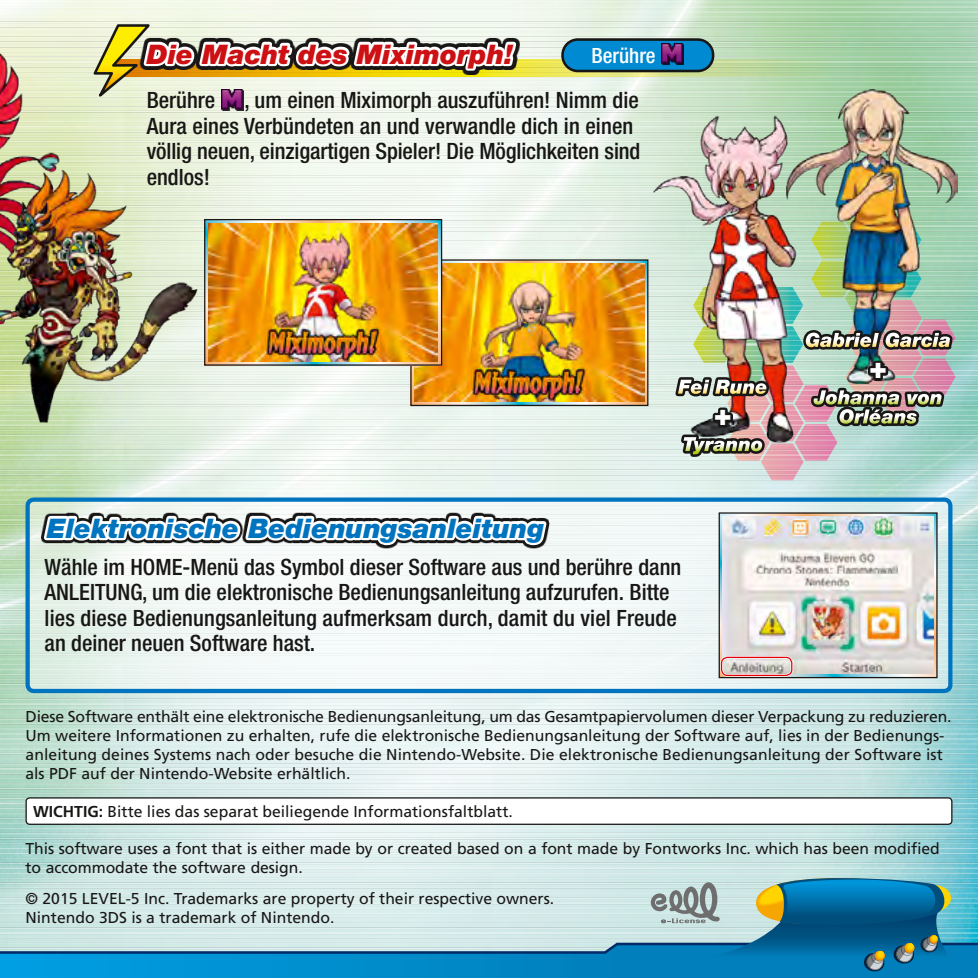
<style>
.page{position:relative;width:978px;height:978px;background:#fff}
.page>*{position:absolute;margin:0;border:0;box-sizing:border-box;transform-origin:0 0}
.t1{font:italic 900 30px "Helvetica Neue LT";color:#fff}
.t2{font:italic 900 27px "Helvetica Neue LT";color:#0074be}
.t3{font:italic 900 27px "Helvetica Neue LT";color:#cd1013}
.t4{font:500 condensed 22.5px/25.5px "Helvetica Neue LT";color:#181716}
.t5{font:500 condensed 21px "Helvetica Neue LT";color:#fff}
.t6{font:italic 900 19.5px/19.2px "Helvetica Neue LT";color:#fff;text-align:center}
.t7{font:15.6px/19.2px "Frutiger LT";color:#181716}
.s1{font-weight:700}
</style>
<div class="page">
<img style="left:0;top:0;width:978px;height:878px">
<svg style="left:520px;top:60px;width:306px;height:16px;background:#c8d986"></svg>
<div style="left:563px;top:40px;width:150px;height:31px;background:#008ad2;border-radius:15px"></div>
<div style="left:561px;top:38px;width:153px;height:34px;border:3px solid #181716;border-radius:15px"></div>
<img style="left:520px;top:264px;width:122px;height:138px">
<img style="left:787px;top:89px;width:170px;height:294px">
<img style="left:0;top:13px;width:85px;height:157px">
<img style="left:0;top:170px;width:91px;height:264px">
<img style="left:642px;top:94px;width:191px;height:357px">
<div style="left:26px;top:798px;width:926px;height:26px;background:#fff;border-radius:4px"></div>
<div style="left:26px;top:797px;width:926px;height:28px;border:1px solid #181716;border-radius:4px"></div>
<svg style="left:0;top:878px;width:978px;height:100px;background:#7bb8cd"></svg>
<svg style="left:28px;top:500px;width:922px;height:191px;fill:#f2f8f7"></svg>
<div style="left:26px;top:497px;width:926px;height:196px;border:4px solid #0074be;border-radius:6px"></div>
<svg style="left:40px;top:512px;width:510px;height:69px"></svg>
<svg style="left:721px;top:543px;width:215px;height:133px"></svg>
<div style="left:719px;top:512px;width:219px;height:166px;border:1px solid #181716"></div>
<img style="left:723px;top:543px;width:210px;height:131px">
<div style="left:720px;top:656px;width:73px;height:21px;border:3px solid #fff;border-radius:6px"></div>
<div style="left:721px;top:657px;width:71px;height:19px;border:1px solid #e3000b;border-radius:6px"></div>
<img style="left:91px;top:0;width:429px;height:492px">
<img style="left:661px;top:44px;width:22px;height:21px">
<img style="left:672px;top:202px;width:284px;height:341px">
<p class="t3" style="left:147px;top:37px;width:368px">Die Macht des Miximorph!</p>
<p class="t5" style="left:592px;top:43px;width:66px">Berühre</p>
<p class="t4" style="left:147px;top:87px;width:495px;text-indent:98px">, um einen Miximorph auszuführen! Nimm die Aura eines Verbündeten an und verwandle dich in einen völlig neuen, einzigartigen Spieler! Die Möglichkeiten sind endlos!</p>
<p class="t4" style="left:147px;top:87px;width:70px">Berühre</p>
<p class="t6" style="left:678px;top:377px;width:91px">Fei Rune</p>
<p class="t1" style="left:714px;top:396px;width:19px">+</p>
<p class="t6" style="left:683px;top:434px;width:82px">Tyranno</p>
<p class="t2" style="left:47px;top:511px;width:499px">Elektronische Bedienungsanleitung</p>
<p class="t4" style="left:45px;top:554px;width:638px">Wähle im HOME-Menü das Symbol dieser Software aus und berühre dann ANLEITUNG, um die elektronische Bedienungsanleitung aufzurufen. Bitte lies diese Bedienungsanleitung aufmerksam durch, damit du viel Freude an deiner neuen Software hast.</p>
<p class="t6" style="left:805px;top:330px;width:147px">Gabriel Garcia</p>
<p class="t1" style="left:869px;top:349px;width:19px">+</p>
<p class="t6" style="left:814px;top:387px;width:130px">Johanna von<br>Orléans</p>
<p class="t7" style="left:26px;top:707px;width:928px">Diese Software enthält eine elektronische Bedienungsanleitung, um das Gesamtpapiervolumen dieser Verpackung zu reduzieren.<br>Um weitere Informationen zu erhalten, rufe die elektronische Bedienungsanleitung der Software auf, lies in der Bedienungs&shy;anleitung deines Systems nach oder besuche die Nintendo-Website. Die elektronische Bedienungsanleitung der Software ist als PDF auf der Nintendo-Website erhältlich.</p>
<p class="t7" style="left:33px;top:802px;width:481px"><span class="s1">WICHTIG:</span> Bitte lies das separat beiliegende Informationsfaltblatt.</p>
<p class="t7" style="left:26px;top:839px;width:916px">This software uses a font that is either made by or created based on a font made by Fontworks Inc. which has been modified to accommodate the software design.</p>
<p class="t7" style="left:26px;top:889px;width:530px">© 2015 LEVEL-5 Inc. Trademarks are property of their respective owners.<br>Nintendo 3DS is a trademark of Nintendo.</p>
</div>
